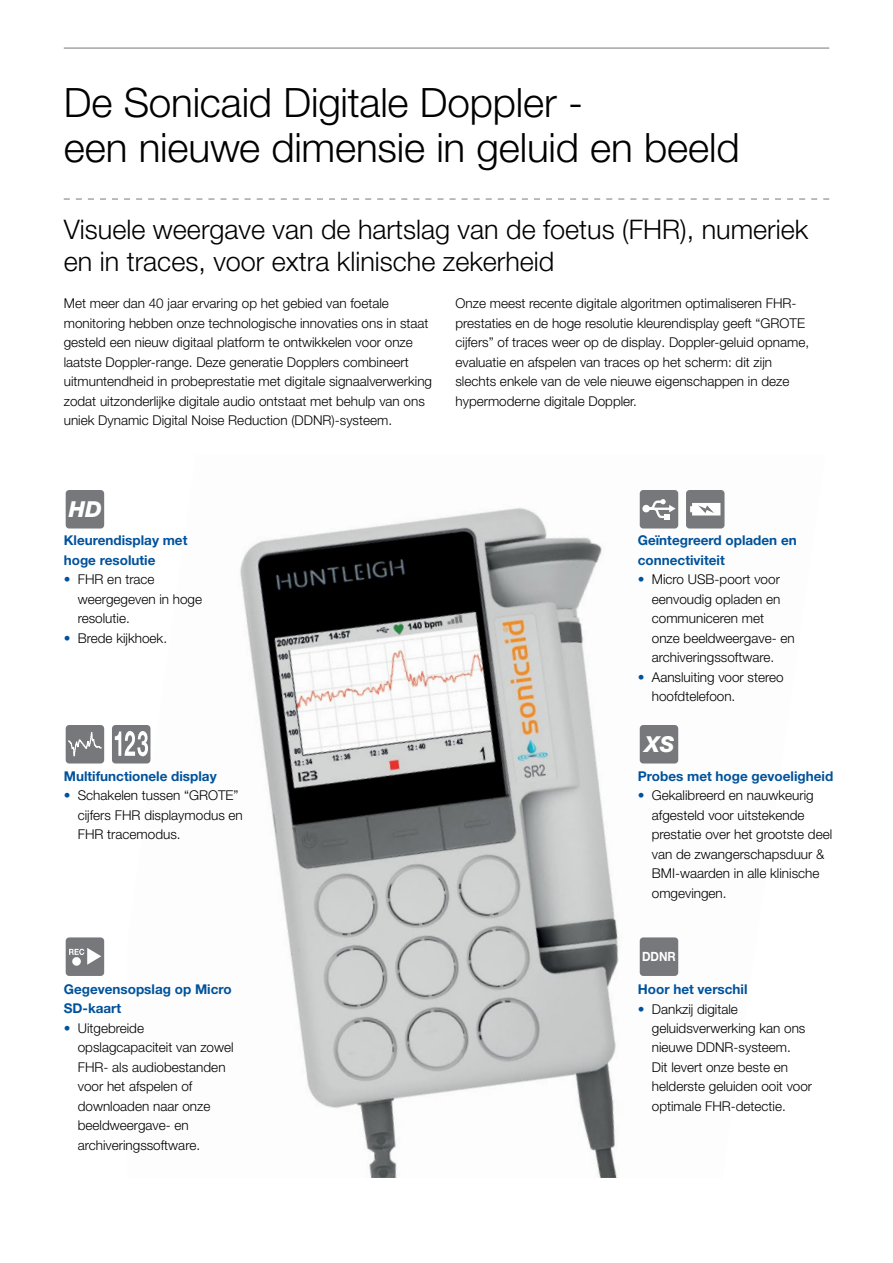
<style>
.page{position:relative;width:893px;height:1263px;background:#fff}
.page>*{position:absolute;margin:0;border:0;box-sizing:border-box;transform-origin:0 0}
.t1{font:300 40.5px/45px "Helvetica Neue LT Pro";letter-spacing:-.005em;color:#000}
.t2{font:300 27px/32.4px "Helvetica Neue LT Pro";color:#000}
.t3{font:italic 800 22.05px "Helvetica Neue";color:#fff}
.t4{font:300 13.5px/19.5px "Helvetica Neue LT Pro";color:#000}
.t5{font:700 13.5px/19.5px "Helvetica Neue LT Pro";color:#00529c}
.t6{font:700 12.75px "Helvetica Neue LT Pro";color:#fff;scale:.9 1}
.s1{color:#00529c}
</style>
<div class="page">
<img style="left:128px;top:490px;width:597px;height:688px">
<hr style="left:64px;top:48px;width:765px;height:1px;background:#77787b">
<svg style="left:64px;top:199px;width:765px;height:1px"></svg>
<div style="left:640px;top:490px;width:38px;height:38px;background:#77787b;border-radius:4px"></div>
<svg style="left:644px;top:499px;width:32px;height:21px"></svg>
<div style="left:640px;top:937px;width:38px;height:39px;background:#77787b;border-radius:4px"></div>
<div style="left:686px;top:490px;width:38px;height:38px;background:#77787b;border-radius:4px"></div>
<svg style="left:690px;top:503px;width:30px;height:12px"></svg>
<div style="left:66px;top:490px;width:38px;height:38px;background:#77787b;border-radius:4px"></div>
<div style="left:66px;top:725px;width:38px;height:38px;background:#77787b;border-radius:4px"></div>
<svg style="left:68px;top:732px;width:34px;height:24px"></svg>
<div style="left:640px;top:725px;width:38px;height:38px;background:#77787b;border-radius:4px"></div>
<div style="left:66px;top:937px;width:38px;height:39px;background:#77787b;border-radius:4px"></div>
<div style="left:80px;top:952px;width:22px;height:22px;border:4px solid #77787b;border-radius:50%"></div>
<svg style="left:69px;top:948px;width:32px;height:25px"></svg>
<div style="left:112px;top:725px;width:38px;height:38px;background:#77787b;border-radius:4px"></div>
<svg style="left:115px;top:731px;width:33px;height:25px"></svg>
<h1 class="t1" style="left:64px;top:79px;width:677px">De Sonicaid Digitale Doppler -<br>een nieuwe dimensie in geluid en beeld</h1>
<h2 class="t2" style="left:64px;top:212px;width:746px">Visuele weergave van de hartslag van de foetus (FHR), numeriek en in traces, voor extra klinische zekerheid</h2>
<p class="t4" style="left:64px;top:294px;width:370px">Met meer dan 40 jaar ervaring op het gebied van foetale monitoring hebben onze technologische innovaties ons in staat gesteld een nieuw digitaal platform te ontwikkelen voor onze laatste Doppler-range. Deze generatie Dopplers combineert uitmuntendheid in probeprestatie met digitale signaalverwerking zodat uitzonderlijke digitale audio ontstaat met behulp van ons uniek Dynamic Digital Noise Reduction (DDNR)-systeem.</p>
<p class="t4" style="left:455px;top:294px;width:355px">Onze meest recente digitale algoritmen optimaliseren FHR&shy;prestaties en de hoge resolutie kleurendisplay geeft “GROTE cijfers” of traces weer op de display. Doppler-geluid opname, evaluatie en afspelen van traces op het scherm: dit zijn slechts enkele van de vele nieuwe eigenschappen in deze hypermoderne digitale Doppler.</p>
<h3 class="t3" style="left:69px;top:495px;width:35px">HD</h3>
<p class="t5" style="left:64px;top:530px;width:125px">Kleurendisplay met hoge resolutie</p>
<p class="t4" style="left:78px;top:569px;width:126px;text-indent:-14px"><span class="s1">•</span> FHR en trace weergegeven in hoge resolutie.</p>
<p class="t4" style="left:64px;top:628px;width:105px"><span class="s1">•</span> Brede kijkhoek.</p>
<p class="t5" style="left:64px;top:766px;width:154px">Multifunctionele display</p>
<p class="t4" style="left:78px;top:785px;width:167px;text-indent:-14px"><span class="s1">•</span> Schakelen tussen “GROTE” cijfers FHR displaymodus en<br>FHR tracemodus.</p>
<p class="t5" style="left:64px;top:979px;width:169px">Gegevensopslag op Micro<br>SD-kaart</p>
<p class="t4" style="left:78px;top:1018px;width:157px;text-indent:-14px"><span class="s1">•</span> Uitgebreide opslagcapaciteit van zowel<br>FHR- als audiobestanden voor het afspelen of downloaden naar onze beeldweergave- en archiveringssoftware.</p>
<p class="t5" style="left:638px;top:530px;width:160px">Geïntegreerd opladen en connectiviteit</p>
<p class="t4" style="left:652px;top:569px;width:144px;text-indent:-14px"><span class="s1">•</span> Micro USB-poort voor eenvoudig opladen en communiceren met onze beeldweergave- en archiveringssoftware.</p>
<p class="t4" style="left:652px;top:667px;width:133px;text-indent:-14px"><span class="s1">•</span> Aansluiting voor stereo hoofdtelefoon.</p>
<h3 class="t3" style="left:644px;top:730px;width:32px">XS</h3>
<p class="t5" style="left:638px;top:766px;width:197px">Probes met hoge gevoeligheid</p>
<p class="t4" style="left:652px;top:785px;width:182px;text-indent:-14px"><span class="s1">•</span> Gekalibreerd en nauwkeurig afgesteld voor uitstekende prestatie over het grootste deel van de zwangerschapsduur &amp;<br>BMI-waarden in alle klinische omgevingen.</p>
<p class="t6" style="left:642px;top:948px;width:39px">DDNR</p>
<p class="t5" style="left:638px;top:979px;width:111px">Hoor het verschil</p>
<p class="t4" style="left:652px;top:999px;width:162px;text-indent:-14px"><span class="s1">•</span> Dankzij digitale geluidsverwerking kan ons nieuwe DDNR-systeem.<br>Dit levert onze beste en helderste geluiden ooit voor optimale FHR-detectie.</p>
</div>
